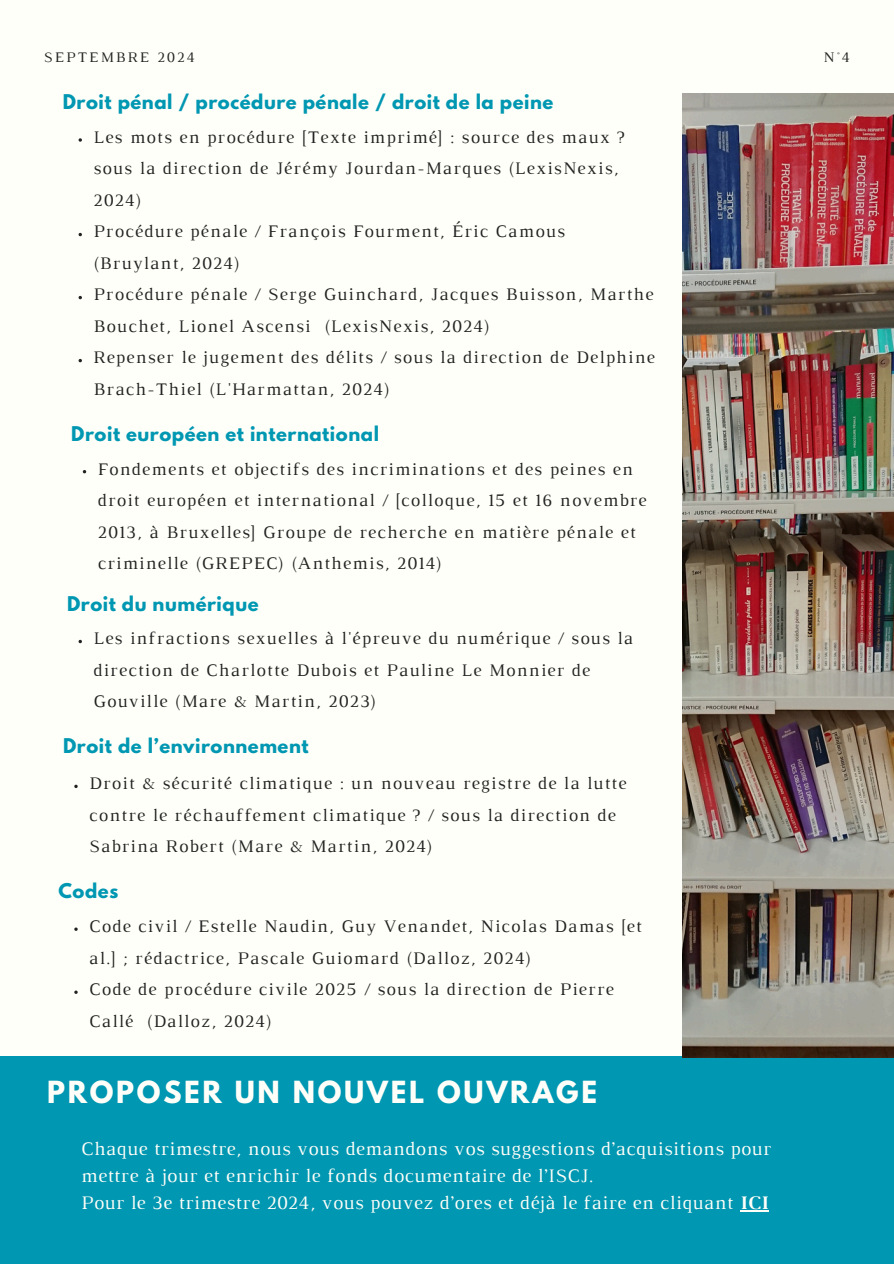
<style>
.page{position:relative;width:894px;height:1264px;background:#fff}
.page>*{position:absolute;margin:0;border:0;box-sizing:border-box;transform-origin:0 0}
.t1{font:700 27px "League Spartan";letter-spacing:.1em;color:#fffff9}
.t2{font:19.5px/27px "Luthier";letter-spacing:.03em;color:#fffff9}
.t3{font:18px/31.5px "Luthier";letter-spacing:.07em;color:#222}
.t4{font:700 18px "League Spartan";letter-spacing:.03em;color:#0097b2}
.t5{font:14.85px "Luthier";letter-spacing:.14em;color:#222}
.s1{font-weight:700}
</style>
<div class="page">
<div style="left:0;top:0;width:893px;height:1263px;background:#fffff9"></div>
<div style="left:0;top:1056px;width:893px;height:207px;background:#0097b2"></div>
<img style="left:682px;top:94px;width:211px;height:963px">
<svg style="left:74px;top:784px;width:4px;height:4px"></svg>
<svg style="left:740px;top:1210px;width:28px;height:1px"></svg>
<svg style="left:79px;top:138px;width:3px;height:4px"></svg>
<p class="t5" style="left:44px;top:52px;width:152px">SEPTEMBRE 2024</p>
<p class="t5" style="left:823px;top:52px;width:28px">N°4</p>
<p class="t4" style="left:63px;top:92px;width:492px">Droit pénal / procédure pénale / droit de la peine</p>
<h2 class="t3" style="left:93px;top:122px;width:532px">Les mots en procédure [Texte imprimé] : source des maux ? sous la direction de Jérémy Jourdan-Marques (LexisNexis,<br>2024)</h2>
<p class="t3" style="left:93px;top:217px;width:473px">Procédure pénale / François Fourment, Éric Camous (Bruylant, 2024)</p>
<h2 class="t3" style="left:93px;top:280px;width:561px">Procédure pénale / Serge Guinchard, Jacques Buisson, Marthe<br>Bouchet, Lionel Ascensi (LexisNexis, 2024)</h2>
<p class="t3" style="left:93px;top:343px;width:563px">Repenser le jugement des délits / sous la direction de Delphine<br>Brach-Thiel (L'Harmattan, 2024)</p>
<h2 class="t4" style="left:71px;top:424px;width:309px">Droit européen et international</h2>
<p class="t3" style="left:98px;top:454px;width:550px">Fondements et objectifs des incriminations et des peines en droit européen et international / [colloque, 15 et 16 novembre 2013, à Bruxelles] Groupe de recherche en matière pénale et criminelle (GREPEC) (Anthemis, 2014)</p>
<h2 class="t4" style="left:67px;top:594px;width:193px">Droit du numérique</h2>
<p class="t3" style="left:93px;top:624px;width:541px">Les infractions sexuelles à l'épreuve du numérique / sous la direction de Charlotte Dubois et Pauline Le Monnier de<br>Gouville (Mare &amp; Martin, 2023)</p>
<p class="t4" style="left:63px;top:737px;width:247px">Droit de l’environnement</p>
<p class="t3" style="left:89px;top:769px;width:538px">Droit &amp; sécurité climatique : un nouveau registre de la lutte contre le réchauffement climatique ? / sous la direction de<br>Sabrina Robert (Mare &amp; Martin, 2024)</p>
<h1 class="t4" style="left:58px;top:882px;width:61px">Codes</h1>
<p class="t3" style="left:89px;top:911px;width:554px">Code civil / Estelle Naudin, Guy Venandet, Nicolas Damas [et al.] ; rédactrice, Pascale Guiomard (Dalloz, 2024)</p>
<p class="t3" style="left:89px;top:974px;width:526px">Code de procédure civile 2025 / sous la direction de Pierre<br>Callé (Dalloz, 2024)</p>
<h2 class="t1" style="left:47px;top:1079px;width:551px">PROPOSER UN NOUVEL OUVRAGE</h2>
<p class="t2" style="left:81px;top:1136px;width:691px">Chaque trimestre, nous vous demandons vos suggestions d’acquisitions pour mettre à jour et enrichir le fonds documentaire de l’ISCJ.<br>Pour le 3e trimestre 2024, vous pouvez d’ores et déjà le faire en cliquant <span class="s1">ICI</span></p>
</div>
